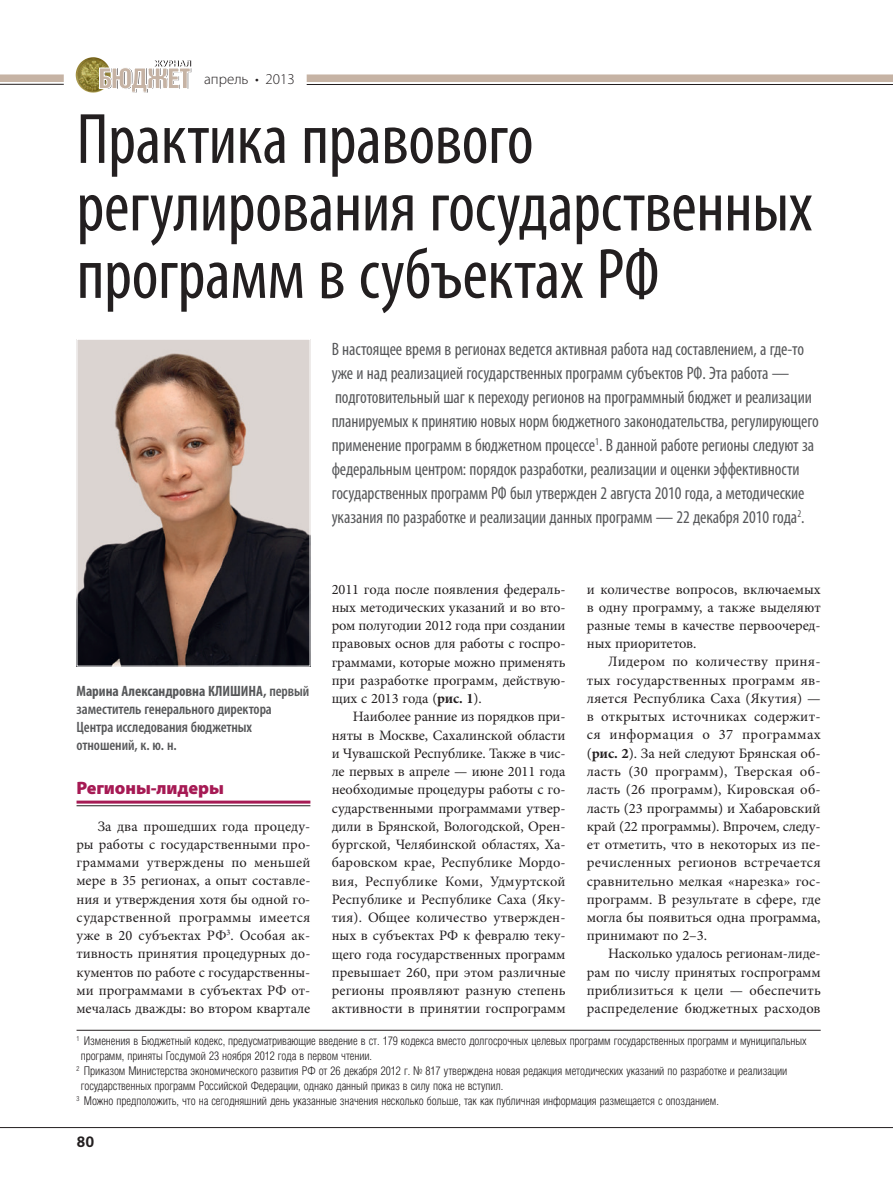
<style>
.page{position:relative;width:893px;height:1191px;background:#fff}
.page>*{position:absolute;margin:0;border:0;box-sizing:border-box;transform-origin:0 0}
.t1{font:condensed 72px/67.5px "Myriad Pro";letter-spacing:-.005em;color:#231f20}
.t2{font:condensed 18px/24px "Myriad Pro";letter-spacing:-.005em;color:#57585a}
.t3{font:900 18px "Myriad Pro";letter-spacing:-.005em;color:#a61a54}
.t4{font:600 condensed 15px/18px "Myriad Pro";letter-spacing:-.005em;color:#57585a}
.t5{font:300 15px "Myriad Pro";color:#231f20}
.t6{font:700 15px "Free Set C";color:#231f20}
.t7{font:14.4px/18.3px "Minion Pro";color:#231f20;text-align:justify}
.t8{font:300 12px "Helios Cond";letter-spacing:-.005em;color:#231f20}
.s1{font-weight:700}
</style>
<div class="page">
<hr style="left:77px;top:805px;width:233px;height:1px;background:#231f20">
<hr style="left:77px;top:800px;width:233px;height:3px;background:#a61a54">
<img style="left:79px;top:341px;width:229px;height:323px">
<div style="left:77px;top:339px;width:233px;height:327px;border:1px solid #fff"></div>
<hr style="left:77px;top:1030px;width:744px;height:1px;background:#231f20">
<hr style="left:0;top:1127px;width:893px;height:1px;background:#231f20">
<img style="left:76px;top:57px;width:28px;height:36px">
<svg style="left:99px;top:61px;width:92px;height:31px"></svg>
<div style="left:0;top:74px;width:64px;height:8px;background:#c6b3a4"></div>
<hr style="left:0;top:84px;width:64px;height:1px;background:#231f20">
<div style="left:307px;top:74px;width:586px;height:8px;background:#c6b3a4"></div>
<hr style="left:307px;top:84px;width:586px;height:1px;background:#231f20">
<p class="t5" style="left:204px;top:71px;width:92px">апрель • 2013</p>
<h1 class="t1" style="left:77px;top:104px;width:737px">Практика правового регулирования государственных программ в субъектах РФ</h1>
<p class="t2" style="left:332px;top:337px;width:489px">В настоящее время в регионах ведется активная работа над составлением, а где-то уже и над реализацией государственных программ субъектов РФ. Эта работа — подготовительный шаг к переходу регионов на программный бюджет и реализации планируемых к принятию новых норм бюджетного законодательства, регулирующего применение программ в бюджетном процессе<sup>1</sup>. В данной работе регионы следуют за федеральным центром: порядок разработки, реализации и оценки эффективности государственных программ РФ был утвержден 2 августа 2010 года, а методические указания по разработке и реализации данных программ — 22 декабря 2010 года<sup>2</sup>.</p>
<p class="t4" style="left:77px;top:682px;width:234px"><span class="s1">Марина Александровна КЛИШИНА,</span> первый заместитель генерального директора<br>Центра исследования бюджетных отношений, к. ю. н.</p>
<p class="t3" style="left:77px;top:778px;width:149px">Регионы-лидеры</p>
<p class="t7" style="left:77px;top:817px;width:235px;text-indent:21px">За два прошедших года процеду&shy;ры работы с государственными про&shy;граммами утверждены по меньшей мере в 35 регионах, а опыт составле&shy;ния и утверждения хотя бы одной го&shy;сударственной программы имеется уже в 20 субъектах РФ<sup>3</sup>. Особая ак&shy;тивность принятия процедурных до&shy;кументов по работе с государственны&shy;ми программами в субъектах РФ от&shy;мечалась дважды: во втором квартале</p>
<p class="t7" style="left:332px;top:580px;width:235px">2011 года после появления федераль&shy;ных методических указаний и во вто&shy;ром полугодии 2012 года при создании правовых основ для работы с госпро&shy;граммами, которые можно применять при разработке программ, действую&shy;щих с 2013 года (<span class="s1">рис. 1</span>).</p>
<p class="t7" style="left:332px;top:707px;width:235px;text-indent:21px">Наиболее ранние из порядков при&shy;няты в Москве, Сахалинской области и Чувашской Республике. Также в чис&shy;ле первых в апреле — июне 2011 года необходимые процедуры работы с го&shy;сударственными программами утвер&shy;дили в Брянской, Вологодской, Орен&shy;бургской, Челябинской областях, Ха&shy;баровском крае, Республике Мордо&shy;вия, Республике Коми, Удмуртской Республике и Республике Саха (Яку&shy;тия). Общее количество утвержден&shy;ных в субъектах РФ к февралю теку&shy;щего года государственных программ превышает 260, при этом различные регионы проявляют разную степень активности в принятии госпрограмм</p>
<p class="t7" style="left:587px;top:580px;width:235px">и количестве вопросов, включаемых в одну программу, а также выделяют разные темы в качестве первоочеред&shy;ных приоритетов.</p>
<p class="t7" style="left:587px;top:653px;width:235px;text-indent:21px">Лидером по количеству приня&shy;тых государственных программ яв&shy;ляется Республика Саха (Якутия) — в открытых источниках содержит&shy;ся информация о 37 программах (<span class="s1">рис. 2</span>). За ней следуют Брянская об&shy;ласть (30 программ), Тверская об&shy;ласть (26 программ), Кировская об&shy;ласть (23 программы) и Хабаровский край (22 программы). Впрочем, следу&shy;ет отметить, что в некоторых из пе&shy;речисленных регионов встречается сравнительно мелкая «нарезка» гос&shy;программ. В результате в сфере, где могла бы появиться одна программа, принимают по 2–3.</p>
<p class="t7" style="left:587px;top:944px;width:235px;text-indent:21px">Насколько удалось регионам-лиде&shy;рам по числу принятых госпрограмм приблизиться к цели — обеспечить распределение бюджетных расходов</p>
<p class="t8" style="left:77px;top:1034px;width:731px"><sup>1</sup> Изменения в Бюджетный кодекс, предусматривающие введение в ст. 179 кодекса вместо долгосрочных целевых программ государственных программ и муниципальных</p>
<p class="t8" style="left:81px;top:1049px;width:293px">программ, приняты Госдумой 23 ноября 2012 года в первом чтении.</p>
<p class="t8" style="left:77px;top:1064px;width:712px"><sup>2</sup> Приказом Министерства экономического развития РФ от 26 декабря 2012 г. № 817 утверждена новая редакция методических указаний по разработке и реализации</p>
<p class="t8" style="left:81px;top:1079px;width:424px">государственных программ Российской Федерации, однако данный приказ в силу пока не вступил.</p>
<p class="t8" style="left:77px;top:1094px;width:644px"><sup>3</sup> Можно предположить, что на сегодняшний день указанные значения несколько больше, так как публичная информация размещается с опозданием.</p>
<p class="t6" style="left:77px;top:1133px;width:20px">80</p>
</div>
